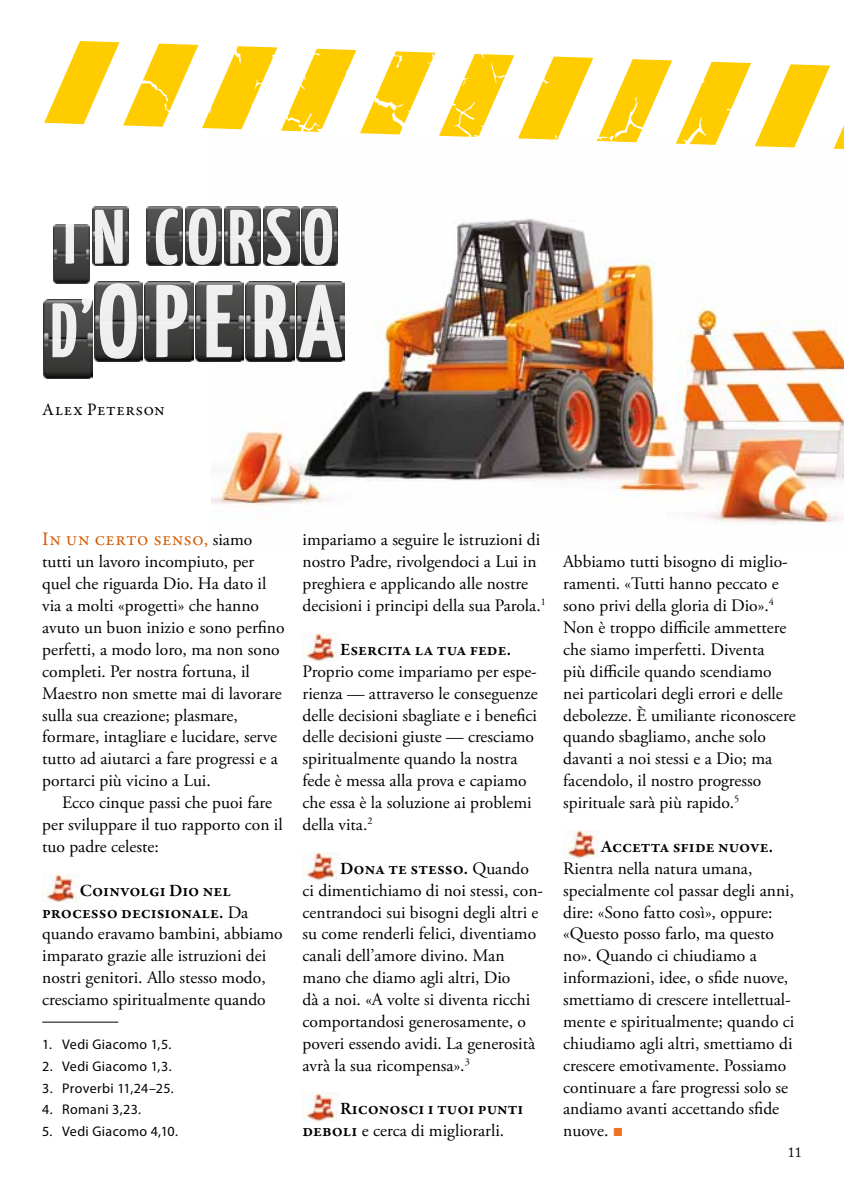
<style>
.page{position:relative;width:844px;height:1191px;background:#fff}
.page>*{position:absolute;margin:0;border:0;box-sizing:border-box;transform-origin:0 0}
.t1{font:700 103.42px "Yanone Kaffeesatz";letter-spacing:.15em;color:#fff}
.t2{font:700 77px "Yanone Kaffeesatz";letter-spacing:.14em;color:#fff}
.t3{font:19.25px "Garamond Premr Pro";letter-spacing:.015em;color:#d35d05}
.t4{font:17.5px/21.9px "Adobe Garamond Pro";color:#000}
.t5{font:600 17.5px/21.9px "Garamond Premr Pro";letter-spacing:-.005em;color:#000}
.t6{font:17.5px "Garamond Premr Pro";letter-spacing:.03em;color:#000}
.t7{font:14px "Myriad Pro";letter-spacing:.025em;color:#000}
.t8{font:14px "Adobe Caslon Pro";color:#000}
.s1{font-size:77px}
.s2{font-family:"Adobe Garamond Pro";font-size:17.5px;color:#000}
.s3{font-family:"Adobe Garamond Pro";font-weight:400}
.s4{font-family:"Garamond Premr Pro";font-weight:600}
.s5{font-family:"Arial";color:#ee721f}
</style>
<div class="page">
<img style="left:212px;top:206px;width:631px;height:317px">
<img style="left:301px;top:207px;width:36px;height:59px">
<img style="left:185px;top:206px;width:36px;height:59px">
<img style="left:146px;top:206px;width:36px;height:59px">
<img style="left:224px;top:206px;width:36px;height:59px">
<img style="left:263px;top:206px;width:36px;height:59px">
<img style="left:53px;top:224px;width:36px;height:59px">
<img style="left:92px;top:207px;width:36px;height:59px">
<img style="left:44px;top:299px;width:48px;height:80px">
<img style="left:94px;top:282px;width:49px;height:79px">
<img style="left:145px;top:282px;width:48px;height:79px">
<img style="left:195px;top:282px;width:99px;height:79px">
<img style="left:296px;top:282px;width:48px;height:79px">
<svg style="left:44px;top:41px;width:799px;height:109px"></svg>
<img style="left:42px;top:874px;width:38px;height:28px">
<img style="left:302px;top:633px;width:38px;height:29px">
<img style="left:302px;top:852px;width:38px;height:28px">
<img style="left:302px;top:1092px;width:38px;height:29px">
<img style="left:563px;top:830px;width:37px;height:29px">
<hr style="left:42px;top:1021px;width:76px;height:1px;background:#000">
<h2 class="t2" style="left:63px;top:186px;width:271px">IN CORSO</h2>
<h1 class="t1" style="left:50px;top:253px;width:293px"><span class="s1">D’</span>OPERA</h1>
<p class="t6" style="left:42px;top:398px;width:124px">Alex Peterson</p>
<p class="t3" style="left:42px;top:528px;width:211px">In un certo senso, <span class="s2">siamo</span></p>
<p class="t4" style="left:42px;top:551px;width:244px">tutti un lavoro incompiuto, per quel che riguarda Dio. Ha dato il via a molti «progetti» che hanno avuto un buon inizio e sono perfino perfetti, a modo loro, ma non sono completi. Per nostra fortuna, il Maestro non smette mai di lavorare sulla sua creazione; plasmare, formare, intagliare e lucidare, serve tutto ad aiutarci a fare progressi e a portarci più vicino a Lui.</p>
<p class="t4" style="left:42px;top:792px;width:242px;text-indent:20px">Ecco cinque passi che puoi fare per sviluppare il tuo rapporto con il tuo padre celeste:</p>
<p class="t5" style="left:42px;top:879px;width:208px;text-indent:38px">Coinvolgi Dio nel processo decisionale. <span class="s3">Da</span></p>
<p class="t4" style="left:42px;top:923px;width:242px">quando eravamo bambini, abbiamo imparato grazie alle istruzioni dei nostri genitori. Allo stesso modo, cresciamo spiritualmente quando</p>
<p class="t7" style="left:42px;top:1035px;width:131px">1. Vedi Giacomo 1,5.</p>
<p class="t7" style="left:42px;top:1057px;width:131px">2. Vedi Giacomo 1,3.</p>
<p class="t7" style="left:42px;top:1079px;width:133px">3. Proverbi 11,24–25.</p>
<p class="t7" style="left:42px;top:1101px;width:100px">4. Romani 3,23.</p>
<p class="t7" style="left:42px;top:1123px;width:137px">5. Vedi Giacomo 4,10.</p>
<p class="t4" style="left:302px;top:529px;width:245px">impariamo a seguire le istruzioni di nostro Padre, rivolgendoci a Lui in preghiera e applicando alle nostre decisioni i principi della sua Parola.<sup>1</sup></p>
<p class="t5" style="left:340px;top:639px;width:172px">Esercita la tua fede.</p>
<p class="t4" style="left:302px;top:661px;width:236px">Proprio come impariamo per espe&shy;rienza — attraverso le conseguenze delle decisioni sbagliate e i benefici delle decisioni giuste — cresciamo spiritualmente quando la nostra fede è messa alla prova e capiamo che essa è la soluzione ai problemi della vita.<sup>2</sup></p>
<p class="t5" style="left:340px;top:857px;width:190px">Dona te stesso. <span class="s3">Quando</span></p>
<p class="t4" style="left:302px;top:879px;width:242px">ci dimentichiamo di noi stessi, con&shy;centrandoci sui bisogni degli altri e su come renderli felici, diventiamo canali dell’amore divino. Man mano che diamo agli altri, Dio<br>dà a noi. «A volte si diventa ricchi comportandosi generosamente, o poveri essendo avidi. La generosità avrà la sua ricompensa».<sup>3</sup></p>
<p class="t5" style="left:340px;top:1098px;width:185px">Riconosci i tuoi punti</p>
<p class="t4" style="left:302px;top:1120px;width:203px"><span class="s4">deboli</span> e cerca di migliorarli.</p>
<p class="t4" style="left:563px;top:551px;width:234px">Abbiamo tutti bisogno di miglio&shy;ramenti. «Tutti hanno peccato e sono privi della gloria di Dio».<sup>4<br></sup>Non è troppo difficile ammettere che siamo imperfetti. Diventa<br>più difficile quando scendiamo nei particolari degli errori e delle debolezze. È umiliante riconoscere quando sbagliamo, anche solo davanti a noi stessi e a Dio; ma facendolo, il nostro progresso spirituale sarà più rapido.<sup>5</sup></p>
<p class="t5" style="left:600px;top:835px;width:173px">Accetta sfide nuove.</p>
<p class="t4" style="left:563px;top:858px;width:233px">Rientra nella natura umana, specialmente col passar degli anni, dire: «Sono fatto così», oppure: «Questo posso farlo, ma questo no». Quando ci chiudiamo a informazioni, idee, o sfide nuove, smettiamo di crescere intellettual&shy;mente e spiritualmente; quando ci chiudiamo agli altri, smettiamo di crescere emotivamente. Possiamo continuare a fare progressi solo se andiamo avanti accettando sfide nuove. <span class="s5">■</span></p>
<p class="t8" style="left:787px;top:1144px;width:15px">11</p>
</div>
